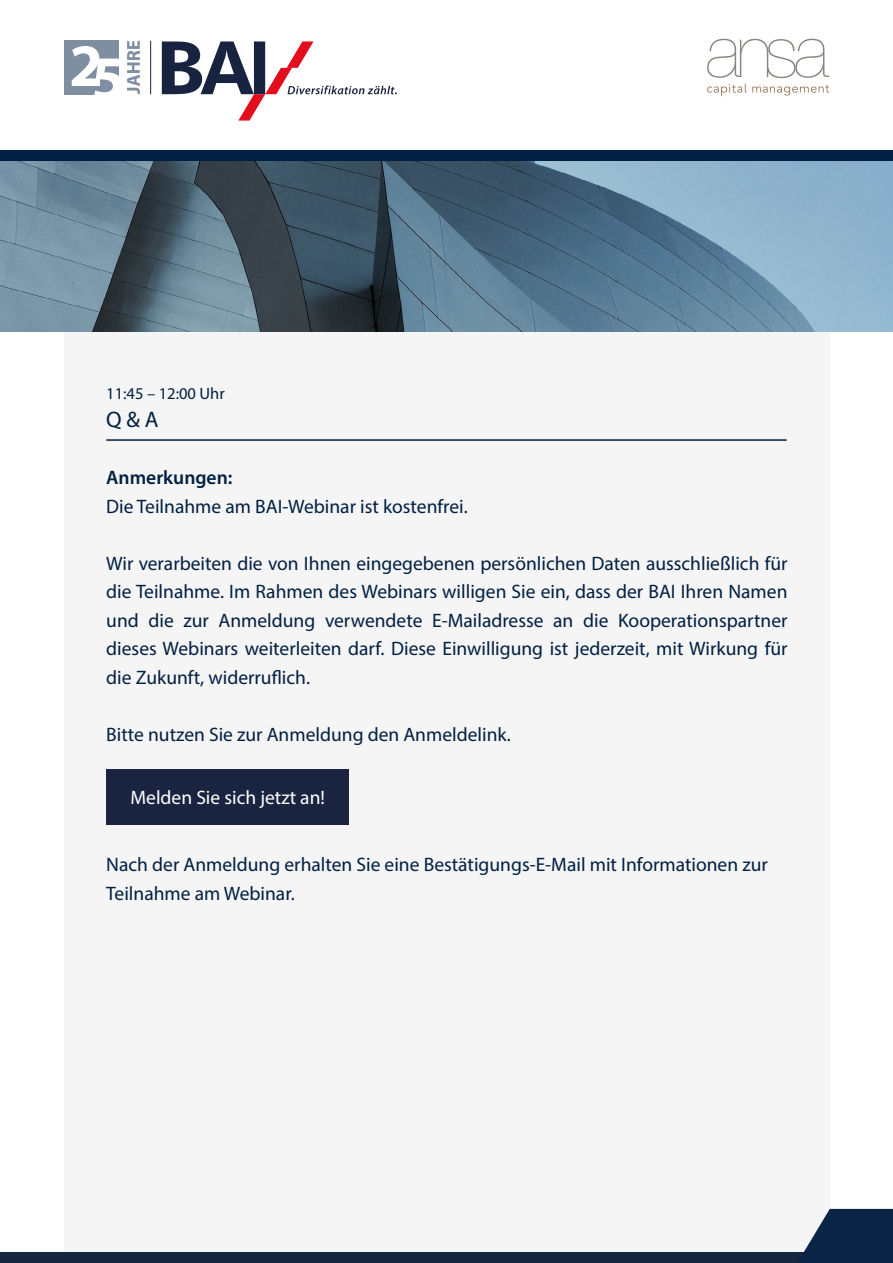
<style>
.page{position:relative;width:893px;height:1263px;background:#fff}
.page>*{position:absolute;margin:0;border:0;box-sizing:border-box;transform-origin:0 0}
.t1{font:22.5px "Myriad Pro";color:#001f42}
.t2{font:19.5px/28.5px "Myriad Pro";color:#001f42;text-align:justify}
.t3{font:19.5px "Myriad Pro";color:#fff}
.t4{font:600 19.5px "Myriad Pro";color:#001f42}
.t5{font:16.5px "Myriad Pro";color:#001f42}
</style>
<div class="page">
<svg style="left:707px;top:39px;width:122px;height:39px"></svg>
<svg style="left:707px;top:84px;width:122px;height:12px"></svg>
<div style="left:64px;top:331px;width:765px;height:932px;background:#f5f5f5"></div>
<div style="left:0;top:1252px;width:893px;height:11px;background:#172641"></div>
<svg style="left:798px;top:1209px;width:95px;height:54px"></svg>
<img style="left:0;top:161px;width:893px;height:170px">
<div style="left:0;top:150px;width:893px;height:11px;background:#001f42"></div>
<svg style="left:162px;top:41px;width:235px;height:80px"></svg>
<div style="left:65px;top:40px;width:54px;height:54px;background:#7f8ea0"></div>
<svg style="left:72px;top:41px;width:68px;height:54px"></svg>
<hr style="left:150px;top:41px;width:1px;height:53px;background:#18243f">
<hr style="left:106px;top:439px;width:681px;height:2px;background:#001f42">
<div style="left:106px;top:769px;width:243px;height:56px;background:#1a2441"></div>
<p class="t5" style="left:106px;top:383px;width:120px">11:45 – 12:00 Uhr</p>
<p class="t1" style="left:106px;top:406px;width:54px">Q &amp; A</p>
<p class="t4" style="left:106px;top:465px;width:128px">Anmerkungen:</p>
<p class="t2" style="left:106px;top:492px;width:363px">Die Teilnahme am BAI-Webinar ist kostenfrei.</p>
<p class="t2" style="left:106px;top:549px;width:683px">Wir verarbeiten die von Ihnen eingegebenen persönlichen Daten ausschließlich für die Teilnahme. Im Rahmen des Webinars willigen Sie ein, dass der BAI Ihren Namen und die zur Anmeldung verwendete E-Mailadresse an die Kooperationspartner dieses Webinars weiterleiten darf. Diese Einwilligung ist jederzeit, mit Wirkung für die Zukunft, widerruflich.</p>
<p class="t2" style="left:106px;top:720px;width:406px">Bitte nutzen Sie zur Anmeldung den Anmeldelink.</p>
<p class="t3" style="left:130px;top:786px;width:196px">Melden Sie sich jetzt an!</p>
<p class="t2" style="left:106px;top:850px;width:663px">Nach der Anmeldung erhalten Sie eine Bestätigungs-E-Mail mit Informationen zur<br>Teilnahme am Webinar.</p>
</div>
